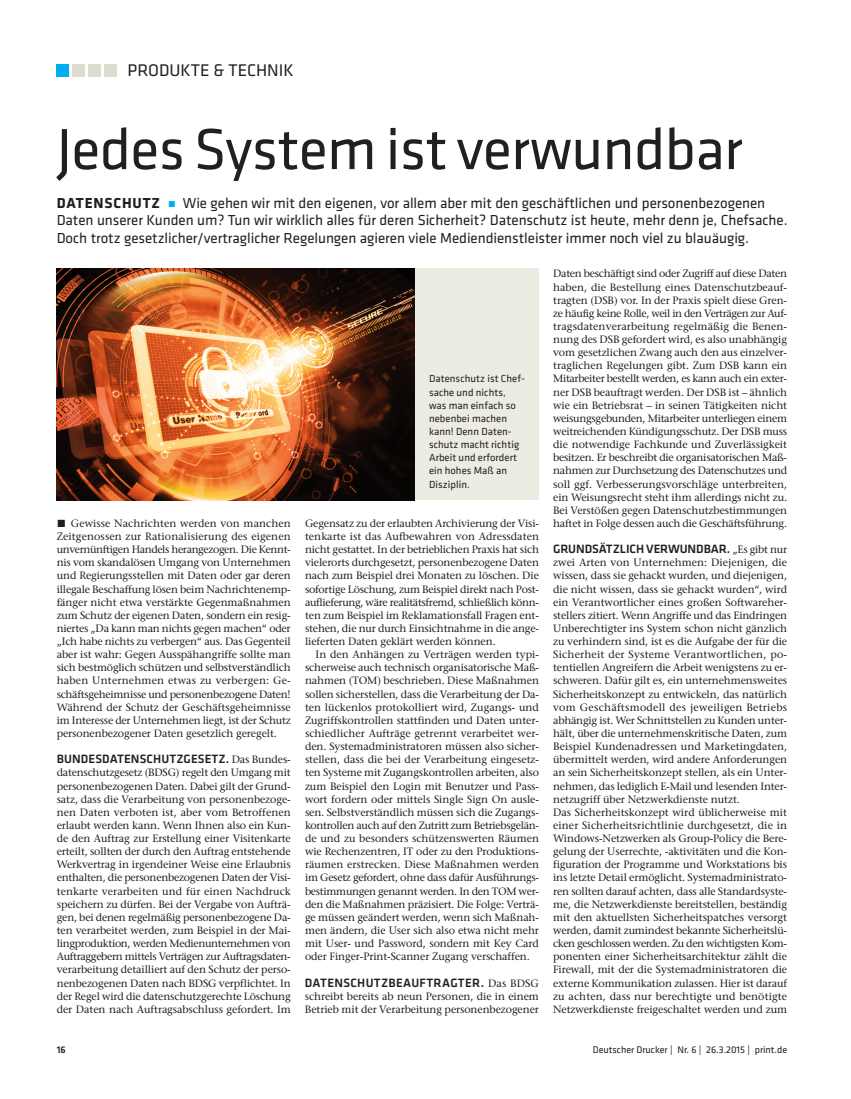
<style>
.page{position:relative;width:851px;height:1099px;background:#fff}
.page>*{position:absolute;margin:0;border:0;box-sizing:border-box;transform-origin:0 0}
.t1{font:60px "Klavika Basic";letter-spacing:-.01em;color:#231f20}
.t2{font:17.5px "Klavika Basic";color:#231f20}
.t3{font:15px/17.5px "Klavika Basic";letter-spacing:-.005em;color:#231f20}
.t4{font:500 12.5px "Klavika Basic";letter-spacing:.01em;color:#231f20}
.t5{font:500 10.62px/13.1px "Stone Serif Std";letter-spacing:-.01em;color:#231f20;text-align:justify}
.t6{font:10.62px/13.1px "Klavika Basic";letter-spacing:.005em;color:#231f20}
.t7{font:10px "Klavika Basic";color:#231f20}
.t8{font:500 10px "Klavika Basic";color:#231f20}
.s1{font-weight:700}
.s2{font-family:"The Sans Extra Bold Expert";font-size:8.75px;color:#00aeef}
.s3{font-family:"The Sans Extra Bold Expert";font-weight:400}
.s4{font-family:"Stone Serif Std";font-size:10.62px}
</style>
<div class="page">
<div style="left:57px;top:64px;width:12px;height:12px;background:#00aeef"></div>
<div style="left:73px;top:64px;width:12px;height:12px;background:#dcdcd0"></div>
<div style="left:89px;top:64px;width:12px;height:12px;background:#dcdcd0"></div>
<div style="left:105px;top:64px;width:12px;height:12px;background:#dcdcd0"></div>
<div style="left:57px;top:268px;width:482px;height:232px;background:#ecece3"></div>
<img style="left:57px;top:268px;width:358px;height:232px">
<h2 class="t2" style="left:128px;top:64px;width:167px">PRODUKTE &amp; TECHNIK</h2>
<h1 class="t1" style="left:57px;top:128px;width:687px">Jedes System ist verwundbar</h1>
<p class="t3" style="left:57px;top:195px;width:732px"><span class="s1">DATENSCHUTZ</span> <span class="s2">ó</span> Wie gehen wir mit den eigenen, vor allem aber mit den geschäftlichen und personenbezogenen<br>Daten unserer Kunden um? Tun wir wirklich alles für deren Sicherheit? Datenschutz ist heute, mehr denn je, Chefsache.<br>Doch trotz gesetzlicher/vertraglicher Regelungen agieren viele Mediendienstleister immer noch viel zu blauäugig.</p>
<p class="t5" style="left:57px;top:517px;width:235px"><span class="s3">ó</span> Gewisse Nachrichten werden von manchen Zeitgenossen zur Rationalisierung des eigenen unvernünftigen Handels herangezogen. Die Kennt&shy;nis vom skandalösen Umgang von Unternehmen und Regierungsstellen mit Daten oder gar deren illegale Beschaffung lösen beim Nachrichtenemp&shy;fänger nicht etwa verstärkte Gegenmaßnahmen zum Schutz der eigenen Daten, sondern ein resig&shy;niertes „Da kann man nichts gegen machen“ oder „Ich habe nichts zu verbergen“ aus. Das Gegenteil aber ist wahr: Gegen Ausspähangriffe sollte man sich bestmöglich schützen und selbstverständlich haben Unternehmen etwas zu verbergen: Ge&shy;schäftsgeheimnisse und personenbezogene Daten!<br>Während der Schutz der Geschäftsgeheimnisse im Interesse der Unternehmen liegt, ist der Schutz personenbezogener Daten gesetzlich geregelt.</p>
<p class="t4" style="left:57px;top:754px;width:235px">BUNDESDATENSCHUTZGESETZ. <span class="s4">Das Bundes-</span></p>
<p class="t5" style="left:57px;top:767px;width:235px">datenschutzgesetz (BDSG) regelt den Umgang mit personenbezogenen Daten. Dabei gilt der Grund&shy;satz, dass die Verarbeitung von personenbezoge&shy;nen Daten verboten ist, aber vom Betroffenen erlaubt werden kann. Wenn Ihnen also ein Kun&shy;de den Auftrag zur Erstellung einer Visitenkarte erteilt, sollten der durch den Auftrag entstehende Werkvertrag in irgendeiner Weise eine Erlaubnis enthalten, die personenbezogenen Daten der Visi&shy;tenkarte verarbeiten und für einen Nachdruck speichern zu dürfen. Bei der Vergabe von Aufträ&shy;gen, bei denen regelmäßig personenbezogene Da&shy;ten verarbeitet werden, zum Beispiel in der Mai&shy;lingproduktion, werden Medienunternehmen von Auftraggebern mittels Verträgen zur Auftragsdaten&shy;verarbeitung detailliert auf den Schutz der perso&shy;nenbezogenen Daten nach BDSG verpflichtet. In der Regel wird die datenschutzgerechte Löschung der Daten nach Auftragsabschluss gefordert. Im</p>
<p class="t6" style="left:429px;top:373px;width:97px">Datenschutz ist Chef&shy;sache und nichts, was man einfach so nebenbei machen kann! Denn Daten&shy;schutz macht richtig<br>Arbeit und erfordert ein hohes Maß an<br>Disziplin.</p>
<p class="t5" style="left:305px;top:517px;width:235px">Gegensatz zu der erlaubten Archivierung der Visi&shy;tenkarte ist das Aufbewahren von Adressdaten nicht gestattet. In der betrieblichen Praxis hat sich vielerorts durchgesetzt, personenbezogene Daten nach zum Beispiel drei Monaten zu löschen. Die sofortige Löschung, zum Beispiel direkt nach Post&shy;auflieferung, wäre realitätsfremd, schließlich könn&shy;ten zum Beispiel im Reklamationsfall Fragen ent&shy;stehen, die nur durch Einsichtnahme in die ange&shy;lieferten Daten geklärt werden können.</p>
<p class="t5" style="left:305px;top:649px;width:235px;text-indent:11px">In den Anhängen zu Verträgen werden typi&shy;scherweise auch technisch organisatorische Maß&shy;nahmen (TOM) beschrieben. Diese Maßnahmen sollen sicherstellen, dass die Verarbeitung der Da&shy;ten lückenlos protokolliert wird, Zugangs- und Zugriffskontrollen stattfinden und Daten unter&shy;schiedlicher Aufträge getrennt verarbeitet wer&shy;den. Systemadministratoren müssen also sicher&shy;stellen, dass die bei der Verarbeitung eingesetz&shy;ten Systeme mit Zugangskontrollen arbeiten, also zum Beispiel den Login mit Benutzer und Pass&shy;wort fordern oder mittels Single Sign On ausle&shy;sen. Selbstverständlich müssen sich die Zugangs&shy;kontrollen auch auf den Zutritt zum Betriebsgelän&shy;de und zu besonders schützenswerten Räumen wie Rechenzentren, IT oder zu den Produktions&shy;räumen erstrecken. Diese Maßnahmen werden im Gesetz gefordert, ohne dass dafür Ausführungs&shy;bestimmungen genannt werden. In den TOM wer&shy;den die Maßnahmen präzisiert. Die Folge: Verträ&shy;ge müssen geändert werden, wenn sich Maßnah&shy;men ändern, die User sich also etwa nicht mehr mit User- und Password, sondern mit Key Card oder Finger-Print-Scanner Zugang verschaffen.</p>
<p class="t4" style="left:305px;top:977px;width:235px">DATENSCHUTZBEAUFTRAGTER. <span class="s4">Das BDSG</span></p>
<p class="t5" style="left:305px;top:990px;width:235px">schreibt bereits ab neun Personen, die in einem<br>Betrieb mit der Verarbeitung personenbezogener</p>
<p class="t5" style="left:553px;top:268px;width:235px">Daten beschäftigt sind oder Zugriff auf diese Daten haben, die Bestellung eines Datenschutzbeauf&shy;tragten (DSB) vor. In der Praxis spielt diese Gren&shy;ze häufig keine Rolle, weil in den Verträgen zur Auf&shy;tragsdatenverarbeitung regelmäßig die Benen&shy;nung des DSB gefordert wird, es also unabhängig vom gesetzlichen Zwang auch den aus einzelver&shy;traglichen Regelungen gibt. Zum DSB kann ein Mitarbeiter bestellt werden, es kann auch ein exter&shy;ner DSB beauftragt werden. Der DSB ist – ähnlich wie ein Betriebsrat – in seinen Tätigkeiten nicht weisungsgebunden, Mitarbeiter unterliegen einem weitreichenden Kündigungsschutz. Der DSB muss die notwendige Fachkunde und Zuverlässigkeit besitzen. Er beschreibt die organisatorischen Maß&shy;nahmen zur Durchsetzung des Datenschutzes und soll ggf. Verbesserungsvorschläge unterbreiten, ein Weisungsrecht steht ihm allerdings nicht zu.<br>Bei Verstößen gegen Datenschutzbestimmungen haftet in Folge dessen auch die Geschäftsführung.</p>
<p class="t4" style="left:553px;top:544px;width:235px">GRUNDSÄTZLICH VERWUNDBAR. <span class="s4">„Es gibt nur</span></p>
<p class="t5" style="left:553px;top:557px;width:235px;text-align:left">zwei Arten von Unternehmen: Diejenigen, die wissen, dass sie gehackt wurden, und diejenigen, die nicht wissen, dass sie gehackt wurden“, wird ein Verantwortlicher eines großen Softwareher&shy;stellers zitiert. Wenn Angriffe und das Eindringen Unberechtigter ins System schon nicht gänzlich zu verhindern sind, ist es die Aufgabe der für die Sicherheit der Systeme Verantwortlichen, po&shy;tentiellen Angreifern die Arbeit wenigstens zu er&shy;schweren. Dafür gilt es, ein unternehmensweites Sicherheitskonzept zu entwickeln, das natürlich vom Geschäftsmodell des jeweiligen Betriebs abhängig ist. Wer Schnittstellen zu Kunden unter&shy;hält, über die unternehmenskritische Daten, zum Beispiel Kundenadressen und Marketingdaten, übermittelt werden, wird andere Anforderungen an sein Sicherheitskonzept stellen, als ein Unter&shy;nehmen, das lediglich E-Mail und lesenden Inter&shy;netzugriff über Netzwerkdienste nutzt.<br>Das Sicherheitskonzept wird üblicherweise mit einer Sicherheitsrichtlinie durchgesetzt, die in Windows-Netzwerken als Group-Policy die Bere&shy;gelung der Userrechte, -aktivitäten und die Kon&shy;figuration der Programme und Workstations bis ins letzte Detail ermöglicht. Systemadministrato&shy;ren sollten darauf achten, dass alle Standardsyste&shy;me, die Netzwerkdienste bereitstellen, beständig mit den aktuellsten Sicherheitspatches versorgt werden, damit zumindest bekannte Sicherheitslü&shy;cken geschlossen werden. Zu den wichtigsten Kom&shy;ponenten einer Sicherheitsarchitektur zählt die Firewall, mit der die Systemadministratoren die externe Kommunikation zulassen. Hier ist darauf zu achten, dass nur berechtigte und benötigte Netzwerkdienste freigeschaltet werden und zum</p>
<p class="t8" style="left:57px;top:1045px;width:11px">16</p>
<p class="t7" style="left:592px;top:1045px;width:196px">Deutscher Drucker | Nr. 6 | 26.3.2015 | print.de</p>
</div>
